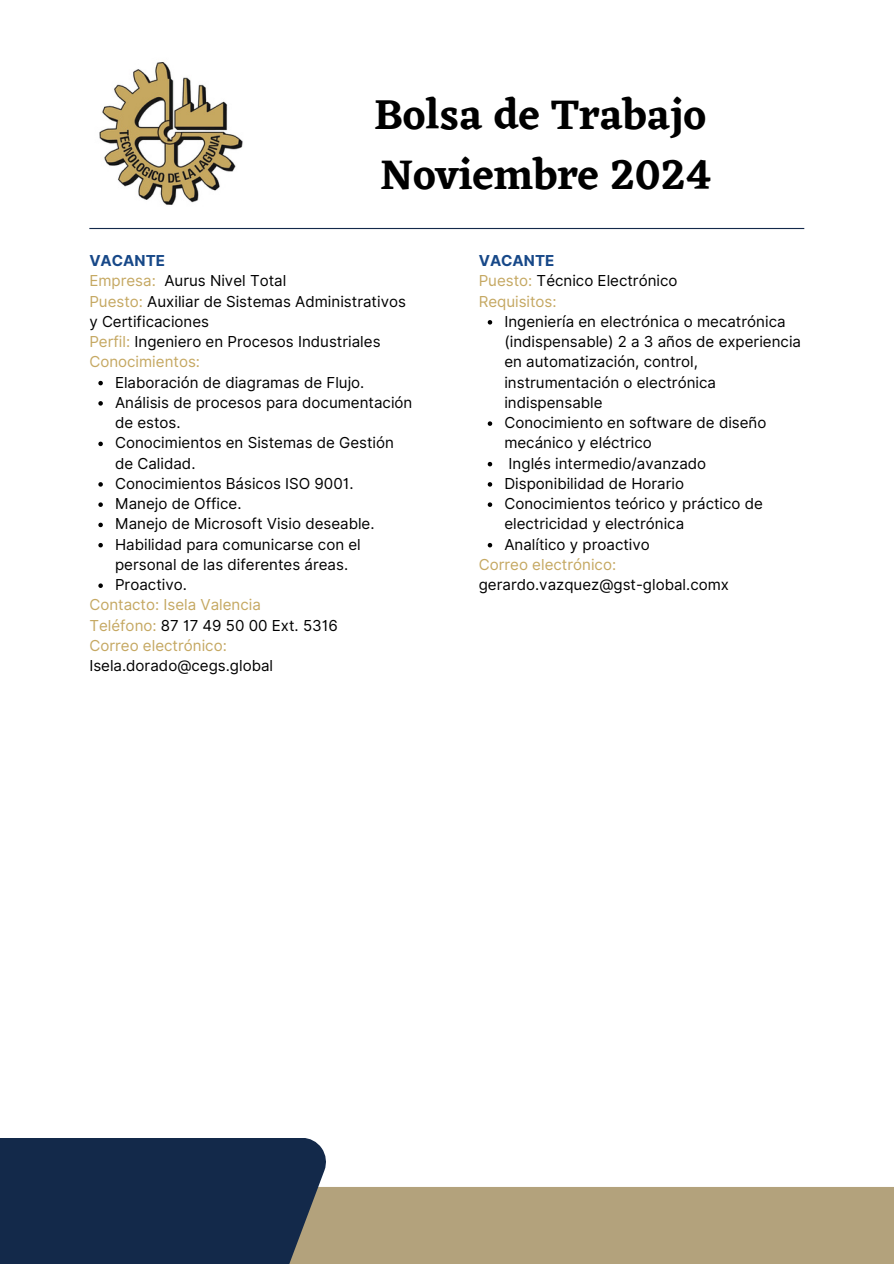
<style>
.page{position:relative;width:894px;height:1264px;background:#fff}
.page>*{position:absolute;margin:0;border:0;box-sizing:border-box;transform-origin:0 0}
.t1{font:600 43.2px/59.7px "Eczar";color:#000}
.t2{font:15.15px/20.2px "Inter";color:#000}
.t3{font:15.15px "Inter";color:#c5a862}
.t4{font:700 15.15px "Inter";color:#174888}
.s1{color:#c5a862}
</style>
<div class="page">
<hr style="left:89px;top:228px;width:715px;height:1px;background:#13294a">
<img style="left:99px;top:62px;width:144px;height:143px">
<div style="left:181px;top:1186px;width:712px;height:77px;background:#b3a27c"></div>
<div style="left:0;top:1137px;width:326px;height:126px;background:#13294a"></div>
<svg style="left:487px;top:320px;width:5px;height:4px"></svg>
<svg style="left:487px;top:421px;width:5px;height:5px"></svg>
<svg style="left:487px;top:462px;width:5px;height:4px"></svg>
<svg style="left:487px;top:482px;width:5px;height:4px"></svg>
<svg style="left:487px;top:502px;width:5px;height:5px"></svg>
<svg style="left:487px;top:543px;width:5px;height:4px"></svg>
<svg style="left:98px;top:381px;width:5px;height:4px"></svg>
<svg style="left:98px;top:401px;width:5px;height:4px"></svg>
<svg style="left:98px;top:441px;width:5px;height:5px"></svg>
<svg style="left:98px;top:482px;width:5px;height:4px"></svg>
<svg style="left:98px;top:502px;width:5px;height:5px"></svg>
<svg style="left:98px;top:522px;width:5px;height:5px"></svg>
<svg style="left:98px;top:543px;width:5px;height:4px"></svg>
<svg style="left:98px;top:583px;width:5px;height:5px"></svg>
<p class="t1" style="left:374px;top:84px;width:339px">Bolsa de Trabajo<br>Noviembre 2024</p>
<p class="t4" style="left:89px;top:251px;width:77px">VACANTE</p>
<p class="t2" style="left:89px;top:271px;width:198px"><span class="s1">Empresa:</span> Aurus Nivel Total</p>
<p class="t2" style="left:89px;top:291px;width:318px"><span class="s1">Puesto:</span> Auxiliar de Sistemas Administrativos y Certificaciones</p>
<p class="t2" style="left:89px;top:331px;width:292px"><span class="s1">Perfil:</span> Ingeniero en Procesos Industriales</p>
<p class="t3" style="left:89px;top:353px;width:112px">Conocimientos:</p>
<p class="t2" style="left:115px;top:372px;width:251px">Elaboración de diagramas de Flujo.</p>
<p class="t2" style="left:115px;top:392px;width:299px">Análisis de procesos para documentación de estos.</p>
<p class="t2" style="left:115px;top:433px;width:280px">Conocimientos en Sistemas de Gestión de Calidad.</p>
<p class="t2" style="left:115px;top:473px;width:240px">Conocimientos Básicos ISO 9001.</p>
<p class="t2" style="left:115px;top:493px;width:128px">Manejo de Office.</p>
<p class="t2" style="left:115px;top:514px;width:261px">Manejo de Microsoft Visio deseable.</p>
<p class="t2" style="left:115px;top:534px;width:247px">Habilidad para comunicarse con el personal de las diferentes áreas.</p>
<p class="t2" style="left:115px;top:574px;width:73px">Proactivo.</p>
<p class="t3" style="left:89px;top:596px;width:173px">Contacto: Isela Valencia</p>
<p class="t2" style="left:89px;top:615px;width:250px"><span class="s1">Teléfono:</span> 87 17 49 50 00 Ext. 5316</p>
<p class="t2" style="left:89px;top:635px;width:185px"><span class="s1">Correo electrónico:<br></span>Isela.dorado@cegs.global</p>
<h1 class="t4" style="left:478px;top:251px;width:77px">VACANTE</h1>
<p class="t2" style="left:478px;top:271px;width:200px"><span class="s1">Puesto:</span> Técnico Electrónico</p>
<p class="t3" style="left:478px;top:292px;width:79px">Requisitos:</p>
<p class="t2" style="left:504px;top:311px;width:298px">Ingeniería en electrónica o mecatrónica (indispensable) 2 a 3 años de experiencia en automatización, control, instrumentación o electrónica indispensable</p>
<p class="t2" style="left:504px;top:412px;width:263px">Conocimiento en software de diseño mecánico y eléctrico</p>
<p class="t2" style="left:508px;top:453px;width:199px">Inglés intermedio/avanzado</p>
<p class="t2" style="left:504px;top:473px;width:181px">Disponibilidad de Horario</p>
<p class="t2" style="left:504px;top:493px;width:260px">Conocimientos teórico y práctico de electricidad y electrónica</p>
<p class="t2" style="left:504px;top:534px;width:147px">Analítico y proactivo</p>
<p class="t3" style="left:478px;top:555px;width:139px">Correo electrónico:</p>
<p class="t2" style="left:478px;top:574px;width:252px">gerardo.vazquez@gst-global.comx</p>
</div>
